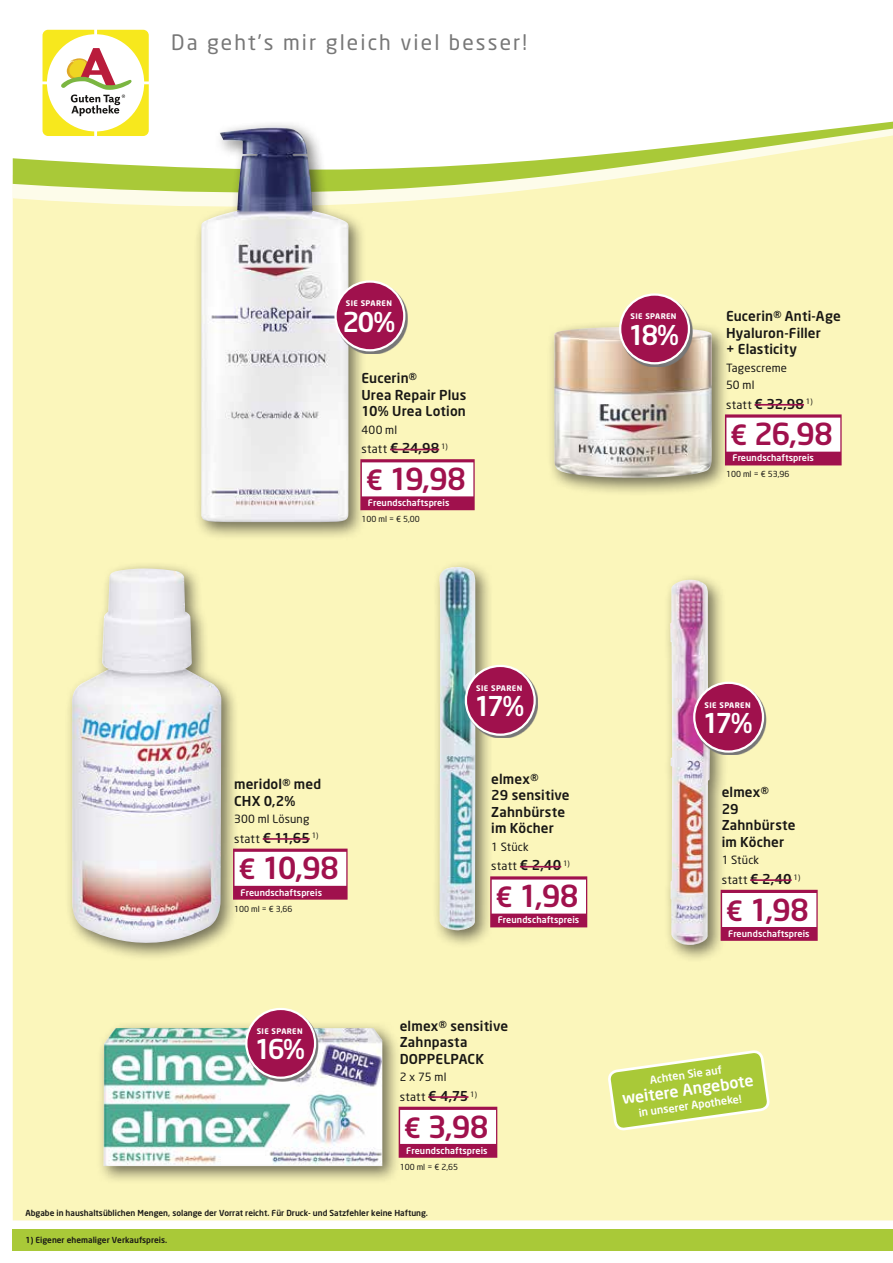
<style>
.page{position:relative;width:893px;height:1263px;background:#fff}
.page>*{position:absolute;margin:0;border:0;box-sizing:border-box;transform-origin:0 0}
._04_Angebotspreis{font:500 30px "Neo Sans";letter-spacing:-.025em;color:#a0114d}
.t1{font:500 27px "Neo Sans";letter-spacing:-.135em;color:#fff}
.t2{font:21px "Neo Sans";letter-spacing:.1em;color:#777}
.t3{font:500 15.75px "Neo Sans";color:#fff}
._01_Artikel{font:500 13.5px/16.5px "Neo Sans";letter-spacing:.01em;color:#181715}
._03_statt_Preis{font:500 13.5px "Neo Sans";letter-spacing:-.01em;color:#181715}
._03_statt_Preis-2{font:11.55px "Neo Sans";letter-spacing:.025em;color:#181715}
._02_Text{font:11.25px "Neo Sans";letter-spacing:.015em;color:#181715}
.t4{font:500 10.65px "Neo Sans";color:#fff}
._07_T_Wirberaten{font:500 9px "Neo Sans";letter-spacing:.01em;color:#fff}
.t5{font:500 8.25px "Neo Sans";color:#181715}
._05_Grundpreis{font:8.25px "Neo Sans";color:#181715}
.t6{font:700 7.65px "Neo Sans";letter-spacing:.05em;color:#fff}
.s1{font-weight:400;font-size:11.55px}
.s2{font-size:27.6px}
.s3{font-weight:500;font-size:13.5px}
</style>
<div class="page">
<div style="left:13px;top:93px;width:880px;height:1127px;background:#fbf6bb"></div>
<svg style="left:43px;top:30px;width:106px;height:91px"></svg>
<div style="left:13px;top:1229px;width:880px;height:21px;background:#a9c938"></div>
<svg style="left:13px;top:121px;width:880px;height:88px"></svg>
<svg style="left:608px;top:1051px;width:161px;height:79px;background:#c5d86a"></svg>
<div style="left:65px;top:561px;width:175px;height:400px;background:#181715;opacity:.6"></div>
<img style="left:70px;top:568px;width:152px;height:376px">
<div style="left:233px;top:849px;width:115px;height:51px;background:#a0114d"></div>
<div style="left:235px;top:852px;width:111px;height:34px;background:#fff"></div>
<hr style="left:263px;top:838px;width:47px;height:2px;background:#a0114d">
<div style="left:96px;top:1021px;width:305px;height:163px;background:#181715;opacity:.6"></div>
<img style="left:104px;top:1028px;width:278px;height:138px">
<div style="left:399px;top:1107px;width:98px;height:51px;background:#a0114d"></div>
<div style="left:400px;top:1110px;width:96px;height:34px;background:#fff"></div>
<hr style="left:428px;top:1096px;width:40px;height:2px;background:#a0114d">
<svg style="left:247px;top:1010px;width:71px;height:71px"></svg>
<div style="left:246px;top:1009px;width:69px;height:69px;background:#a0114d;border-radius:50%"></div>
<div style="left:245px;top:1008px;width:71px;height:71px;border:2px solid #fff;border-radius:50%"></div>
<div style="left:432px;top:560px;width:61px;height:388px;background:#181715;opacity:.6"></div>
<img style="left:439px;top:567px;width:36px;height:364px">
<div style="left:490px;top:876px;width:97px;height:51px;background:#a0114d"></div>
<div style="left:492px;top:879px;width:94px;height:34px;background:#fff"></div>
<hr style="left:520px;top:866px;width:41px;height:1px;background:#a0114d">
<svg style="left:467px;top:667px;width:71px;height:71px"></svg>
<div style="left:466px;top:666px;width:69px;height:69px;background:#a0114d;border-radius:50%"></div>
<div style="left:465px;top:665px;width:71px;height:71px;border:2px solid #fff;border-radius:50%"></div>
<div style="left:663px;top:573px;width:65px;height:390px;background:#181715;opacity:.6"></div>
<img style="left:670px;top:580px;width:40px;height:365px">
<div style="left:721px;top:890px;width:97px;height:51px;background:#a0114d"></div>
<div style="left:722px;top:893px;width:94px;height:34px;background:#fff"></div>
<hr style="left:750px;top:879px;width:42px;height:2px;background:#a0114d">
<svg style="left:695px;top:684px;width:71px;height:71px"></svg>
<div style="left:694px;top:683px;width:69px;height:68px;background:#a0114d;border-radius:50%"></div>
<div style="left:693px;top:682px;width:71px;height:71px;border:2px solid #fff;border-radius:50%"></div>
<div style="left:194px;top:120px;width:173px;height:420px;background:#181715;opacity:.6"></div>
<img style="left:201px;top:127px;width:148px;height:395px">
<div style="left:360px;top:459px;width:115px;height:51px;background:#a0114d"></div>
<div style="left:362px;top:462px;width:111px;height:34px;background:#fff"></div>
<hr style="left:390px;top:449px;width:49px;height:1px;background:#a0114d">
<svg style="left:336px;top:282px;width:72px;height:72px"></svg>
<div style="left:336px;top:282px;width:68px;height:68px;background:#a0114d;border-radius:50%"></div>
<div style="left:334px;top:280px;width:71px;height:71px;border:2px solid #fff;border-radius:50%"></div>
<div style="left:547px;top:320px;width:183px;height:176px;background:#181715;opacity:.6"></div>
<img style="left:554px;top:327px;width:158px;height:151px">
<div style="left:725px;top:414px;width:117px;height:51px;background:#a0114d"></div>
<div style="left:726px;top:418px;width:114px;height:34px;background:#fff"></div>
<hr style="left:755px;top:404px;width:49px;height:2px;background:#a0114d">
<svg style="left:621px;top:295px;width:71px;height:72px"></svg>
<div style="left:620px;top:295px;width:69px;height:68px;background:#a0114d;border-radius:50%"></div>
<div style="left:619px;top:293px;width:71px;height:71px;border:2px solid #fff;border-radius:50%"></div>
<p class="t2" style="left:171px;top:30px;width:357px">Da geht’s mir gleich viel besser!</p>
<p class="t6" style="left:346px;top:299px;width:47px">SIE SPAREN</p>
<p class="t1" style="left:342px;top:305px;width:54px">20%</p>
<p class="_01_Artikel" style="left:726px;top:307px;width:116px">Eucerin® Anti-Age</p>
<p class="t6" style="left:631px;top:312px;width:47px">SIE SPAREN</p>
<p class="t1" style="left:628px;top:318px;width:53px">18%</p>
<p class="_01_Artikel" style="left:726px;top:324px;width:96px">Hyaluron-Filler + Elasticity</p>
<p class="_02_Text" style="left:726px;top:360px;width:63px">Tagescreme</p>
<p class="_02_Text" style="left:726px;top:378px;width:30px">50 ml</p>
<p class="_03_statt_Preis" style="left:726px;top:395px;width:88px"><span class="s1">statt</span> € 32,98 <sup>1)</sup></p>
<p class="_04_Angebotspreis" style="left:730px;top:415px;width:104px"><span class="s2">€</span> 26,98</p>
<p class="_07_T_Wirberaten" style="left:732px;top:452px;width:83px">Freundschaftspreis</p>
<p class="_05_Grundpreis" style="left:726px;top:469px;width:65px">100 ml = € 53,96</p>
<p class="_01_Artikel" style="left:361px;top:370px;width:57px">Eucerin®</p>
<p class="_01_Artikel" style="left:361px;top:386px;width:106px">Urea Repair Plus</p>
<p class="_01_Artikel" style="left:361px;top:403px;width:106px">10% Urea Lotion</p>
<p class="_02_Text" style="left:361px;top:423px;width:37px">400 ml</p>
<p class="_03_statt_Preis" style="left:361px;top:440px;width:88px"><span class="s1">statt</span> € 24,98 <sup>1)</sup></p>
<p class="_04_Angebotspreis" style="left:366px;top:460px;width:102px"><span class="s2">€</span> 19,98</p>
<p class="_07_T_Wirberaten" style="left:368px;top:497px;width:83px">Freundschaftspreis</p>
<p class="_05_Grundpreis" style="left:361px;top:514px;width:60px">100 ml = € 5,00</p>
<p class="_01_Artikel" style="left:234px;top:776px;width:89px">meridol® med<br>CHX 0,2%</p>
<p class="_02_Text" style="left:234px;top:812px;width:77px">300 ml Lösung</p>
<p class="_03_statt_Preis" style="left:234px;top:829px;width:86px"><span class="s1">statt</span> € 11,65 <sup>1)</sup></p>
<p class="_04_Angebotspreis" style="left:238px;top:849px;width:102px"><span class="s2">€</span> 10,98</p>
<p class="_07_T_Wirberaten" style="left:240px;top:886px;width:83px">Freundschaftspreis</p>
<p class="_05_Grundpreis" style="left:234px;top:903px;width:60px">100 ml = € 3,66</p>
<p class="t6" style="left:257px;top:1026px;width:47px">SIE SPAREN</p>
<p class="t1" style="left:254px;top:1032px;width:52px">16%</p>
<p class="t6" style="left:476px;top:683px;width:47px">SIE SPAREN</p>
<p class="t1" style="left:474px;top:689px;width:52px">17%</p>
<p class="_01_Artikel" style="left:491px;top:770px;width:80px">elmex®<br>29 sensitive<br>Zahnbürste im Köcher</p>
<p class="_02_Text" style="left:491px;top:840px;width:39px">1 Stück</p>
<p class="_03_statt_Preis-2" style="left:491px;top:859px;width:80px">statt <span class="s3">€ 2,40</span> <sup>1)</sup></p>
<p class="_04_Angebotspreis" style="left:496px;top:877px;width:85px"><span class="s2">€</span> 1,98</p>
<p class="_07_T_Wirberaten" style="left:498px;top:914px;width:83px">Freundschaftspreis</p>
<p class="_01_Artikel" style="left:400px;top:1017px;width:110px">elmex® sensitive<br>Zahnpasta</p>
<p class="_01_Artikel" style="left:400px;top:1050px;width:86px">DOPPELPACK</p>
<p class="_02_Text" style="left:400px;top:1070px;width:48px">2 x 75 ml</p>
<p class="_03_statt_Preis-2" style="left:400px;top:1089px;width:79px">statt <span class="s3">€ 4,75</span> <sup>1)</sup></p>
<p class="_04_Angebotspreis" style="left:404px;top:1107px;width:86px"><span class="s2">€</span> 3,98</p>
<p class="_07_T_Wirberaten" style="left:406px;top:1145px;width:83px">Freundschaftspreis</p>
<p class="_05_Grundpreis" style="left:400px;top:1161px;width:60px">100 ml = € 2,65</p>
<p class="t5" style="left:26px;top:1207px;width:404px">Abgabe in haushaltsüblichen Mengen, solange der Vorrat reicht. Für Druck- und Satzfehler keine Haftung.</p>
<p class="t5" style="left:26px;top:1234px;width:143px">1) Eigener ehemaliger Verkaufspreis.</p>
<p class="t6" style="left:705px;top:700px;width:47px">SIE SPAREN</p>
<p class="t1" style="left:702px;top:706px;width:52px">17%</p>
<p class="_01_Artikel" style="left:722px;top:784px;width:75px">elmex®<br>29<br>Zahnbürste im Köcher</p>
<p class="_02_Text" style="left:722px;top:853px;width:39px">1 Stück</p>
<p class="_03_statt_Preis-2" style="left:722px;top:872px;width:80px">statt <span class="s3">€ 2,40</span> <sup>1)</sup></p>
<p class="_04_Angebotspreis" style="left:726px;top:891px;width:85px"><span class="s2">€</span> 1,98</p>
<p class="_07_T_Wirberaten" style="left:728px;top:928px;width:83px">Freundschaftspreis</p>
<p class="t4" style="left:649px;top:1073px;width:74px;rotate:-8deg">Achten Sie auf</p>
<p class="t3" style="left:621px;top:1089px;width:134px;rotate:-8deg">weitere Angebote</p>
<p class="t4" style="left:638px;top:1106px;width:105px;rotate:-8deg">in unserer Apotheke!</p>
</div>
